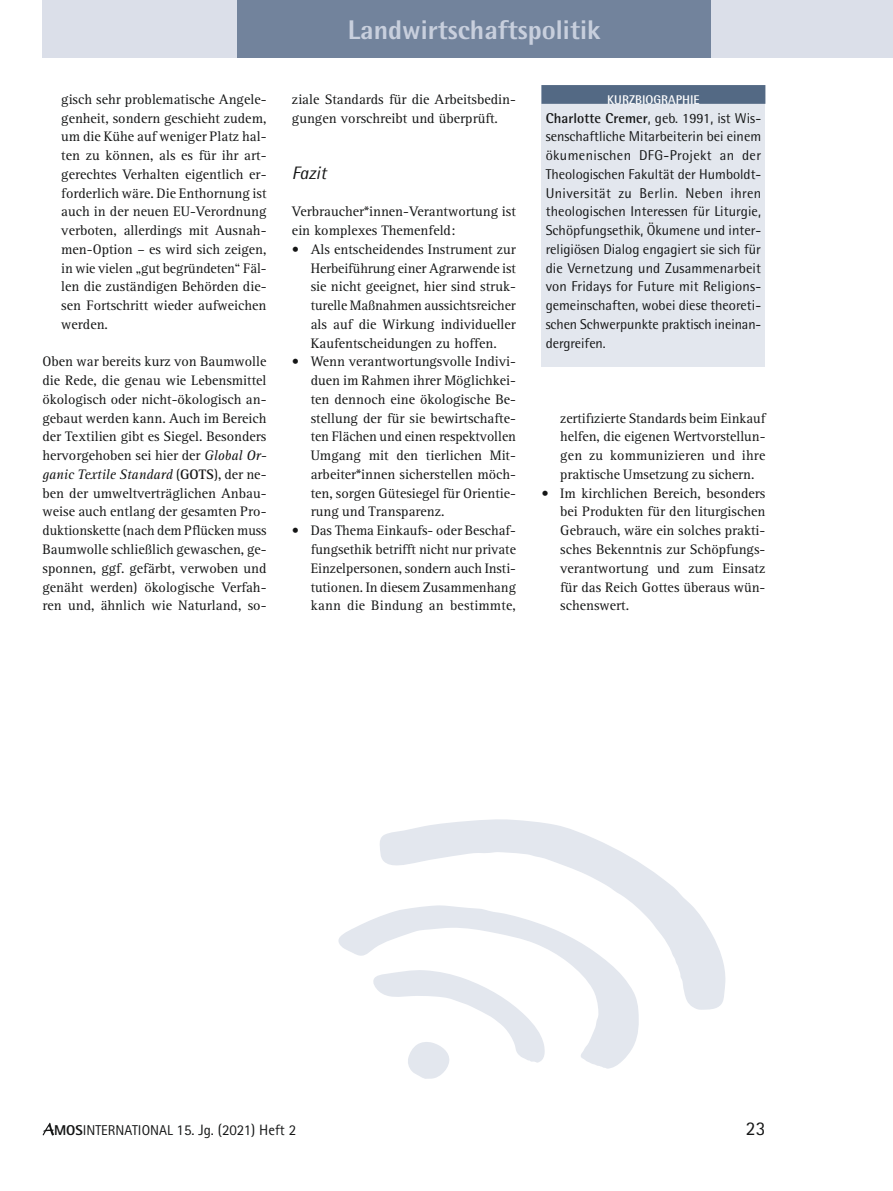
<style>
.page{position:relative;width:893px;height:1191px;background:#fff}
.page>*{position:absolute;margin:0;border:0;box-sizing:border-box;transform-origin:0 0}
.t1{font:800 27px "Rotis Semi Sans";color:#c8cfdd}
.t2{font:19.5px "Rotis Sans Serif";color:#151616}
.ZÜ01_1sp{font:italic 18px "Rotis Semi Sans";color:#151616}
.t3{font:15px "Rotis Sans Serif";color:#151616}
.mA{font:14.25px/18.8px "Rotis Serif";color:#151616;text-align:justify}
.bodytext{font:14.25px/18.8px "Rotis Semi Sans";letter-spacing:-.005em;color:#151616;text-align:justify}
.oE__Master{font:14.25px/18.8px "Rotis Serif";color:#151616}
.headline{font:700 12.6px "Rotis Semi Sans";color:#fff}
.s1{font-style:italic}
.s2{font-weight:700}
.s3{font-weight:800;font-size:14.25px}
.s4{font-size:14.25px}
</style>
<div class="page">
<div style="left:43px;top:0;width:850px;height:57px;background:#dbdfe9"></div>
<div style="left:237px;top:0;width:474px;height:57px;background:#72839c"></div>
<svg style="left:43px;top:1122px;width:11px;height:13px"></svg>
<svg style="left:338px;top:917px;width:301px;height:151px"></svg>
<svg style="left:371px;top:969px;width:175px;height:110px"></svg>
<svg style="left:379px;top:819px;width:347px;height:191px"></svg>
<div style="left:541px;top:85px;width:224px;height:281px;background:#e3e7ee"></div>
<div style="left:541px;top:85px;width:224px;height:19px;background:#536984"></div>
<p class="mA" style="left:61px;top:90px;width:207px">gisch sehr problematische Angele&shy;genheit, sondern geschieht zudem, um die Kühe auf weniger Platz hal&shy;ten zu können, als es für ihr art&shy;gerechtes Verhalten eigentlich er&shy;forderlich wäre. Die Enthornung ist auch in der neuen EU-Verordnung verboten, allerdings mit Ausnah&shy;men-Option – es wird sich zeigen, in wie vielen „gut begründeten“ Fäl&shy;len die zuständigen Behörden die&shy;sen Fortschritt wieder aufweichen werden.</p>
<p class="mA" style="left:43px;top:353px;width:226px">Oben war bereits kurz von Baumwolle die Rede, die genau wie Lebensmittel ökologisch oder nicht-ökologisch an&shy;gebaut werden kann. Auch im Bereich der Textilien gibt es Siegel. Besonders hervorgehoben sei hier der <span class="s1">Global Or&shy;ganic Textile Standard</span> (<span class="s2">GOTS</span>), der ne&shy;ben der umweltverträglichen Anbau&shy;weise auch entlang der gesamten Pro&shy;duktionskette (nach dem Pflücken muss Baumwolle schließlich gewaschen, ge&shy;sponnen, ggf. gefärbt, verwoben und genäht werden) ökologische Verfah&shy;ren und, ähnlich wie Naturland, so-</p>
<h1 class="t1" style="left:348px;top:13px;width:254px">Landwirtschaftspolitik</h1>
<p class="mA" style="left:292px;top:90px;width:225px">ziale Standards für die Arbeitsbedin&shy;gungen vorschreibt und überprüft.</p>
<p class="ZÜ01_1sp" style="left:292px;top:162px;width:36px">Fazit</p>
<p class="oE__Master" style="left:292px;top:203px;width:225px">Verbraucher*innen-Verantwortung ist ein komplexes Themenfeld:</p>
<p class="mA" style="left:311px;top:240px;width:207px;text-indent:-19px">• Als entscheidendes Instrument zur Herbeiführung einer Agrarwende ist sie nicht geeignet, hier sind struk&shy;turelle Maßnahmen aussichtsreicher als auf die Wirkung individueller Kaufentscheidungen zu hoffen.</p>
<p class="mA" style="left:311px;top:353px;width:207px;text-indent:-19px">• Wenn verantwortungsvolle Indivi&shy;duen im Rahmen ihrer Möglichkei&shy;ten dennoch eine ökologische Be&shy;stellung der für sie bewirtschafte&shy;ten Flächen und einen respektvollen Umgang mit den tierlichen Mit&shy;arbeiter*innen sicherstellen möch&shy;ten, sorgen Gütesiegel für Orientie&shy;rung und Transparenz.</p>
<p class="mA" style="left:311px;top:521px;width:207px;text-indent:-19px">• Das Thema Einkaufs- oder Beschaf&shy;fungsethik betrifft nicht nur private Einzelpersonen, sondern auch Insti&shy;tutionen. In diesem Zusammenhang kann die Bindung an bestimmte,</p>
<p class="headline" style="left:607px;top:92px;width:94px">KURZBIOGRAPHIE</p>
<p class="bodytext" style="left:546px;top:108px;width:217px"><span class="s2">Charlotte Cremer</span>, geb. 1991, ist Wis&shy;senschaftliche Mitarbeiterin bei einem ökumenischen DFG-Projekt an der Theologischen Fakultät der Humboldt-Universität zu Berlin. Neben ihren theologischen Interessen für Liturgie, Schöpfungsethik, Ökumene und inter&shy;religiösen Dialog engagiert sie sich für die Vernetzung und Zusammenarbeit von Fridays for Future mit Religions&shy;gemeinschaften, wobei diese theoreti&shy;schen Schwerpunkte praktisch ineinan&shy;dergreifen.</p>
<p class="mA" style="left:560px;top:409px;width:207px">zertifizierte Standards beim Einkauf helfen, die eigenen Wertvorstellun&shy;gen zu kommunizieren und ihre praktische Umsetzung zu sichern.</p>
<p class="mA" style="left:560px;top:484px;width:207px;text-indent:-19px">• Im kirchlichen Bereich, besonders bei Produkten für den liturgischen Gebrauch, wäre ein solches prakti&shy;sches Bekenntnis zur Schöpfungs&shy;verantwortung und zum Einsatz für das Reich Gottes überaus wün&shy;schenswert.</p>
<p class="t3" style="left:54px;top:1121px;width:244px"><span class="s3">MOS</span><span class="s4">INTERNATIONAL</span> 15. Jg. (2021) Heft 2</p>
<h2 class="t2" style="left:746px;top:1117px;width:21px">23</h2>
</div>
